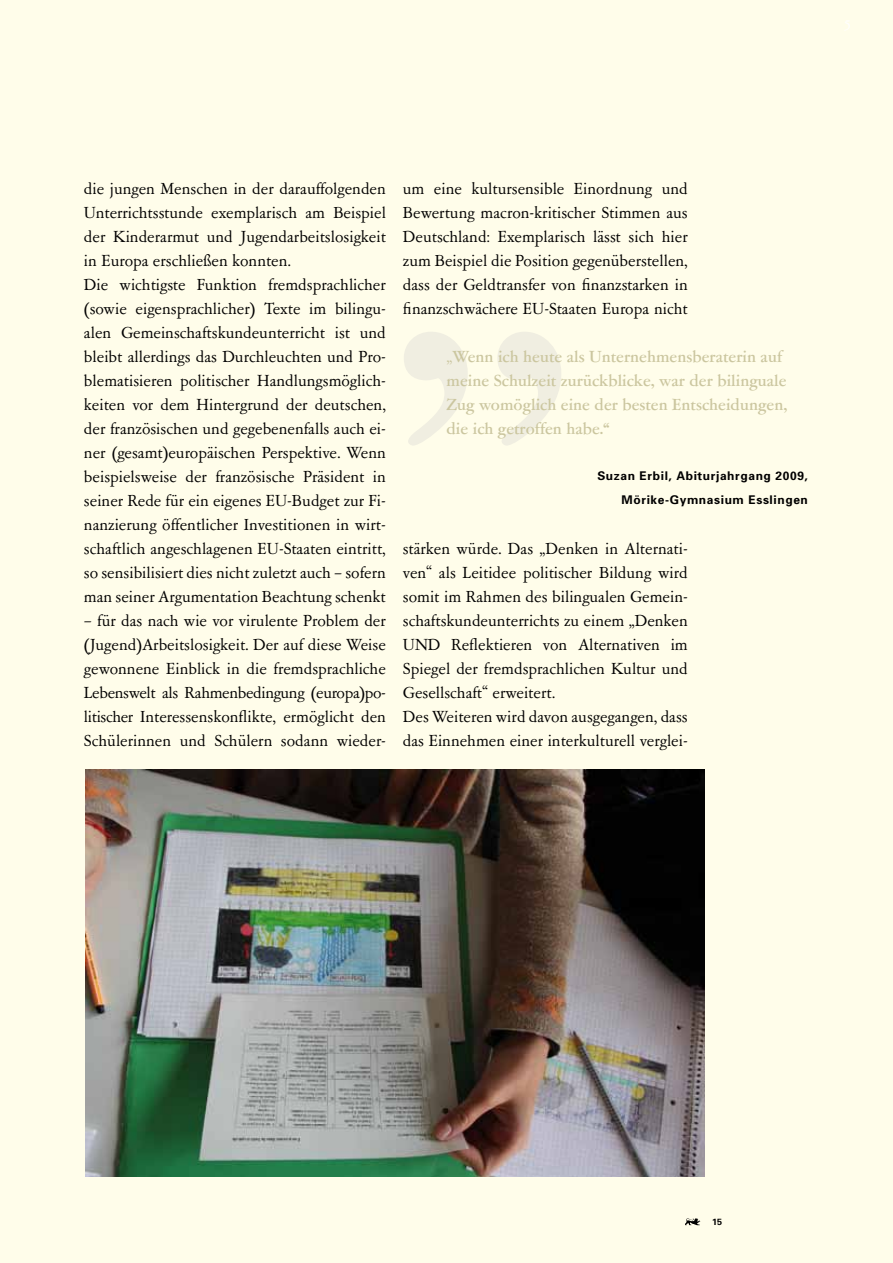
<style>
.page{position:relative;width:893px;height:1263px;background:#fffdea}
.page>*{position:absolute;margin:0;border:0;box-sizing:border-box;transform-origin:0 0}
.t1{font:18px/24px "Garamont Amst SB";color:#000;text-align:justify}
.t2{font:500 18px/24px "Garamont Amst SB";letter-spacing:.005em;color:#cbc69f}
.t3{font:700 12px/24px "Univers";letter-spacing:.05em;color:#000;text-align:right}
.t4{font:700 9px "Univers";color:#000}
.s1{font-weight:400}
</style>
<div class="page">
<svg style="left:685px;top:1218px;width:15px;height:7px"></svg>
<svg style="left:404px;top:332px;width:157px;height:113px"></svg>
<img style="left:85px;top:769px;width:619px;height:407px">
<p class="t1" style="left:84px;top:178px;width:303px">die jungen Menschen in der darauffolgenden Unterrichtsstunde exemplarisch am Beispiel der Kinderarmut und Jugendarbeitslosigkeit in Europa erschließen konnten.</p>
<p class="t1" style="left:84px;top:274px;width:303px">Die wichtigste Funktion fremdsprachlicher (sowie eigensprachlicher) Texte im bilingu&shy;alen Gemeinschaftskundeunterricht ist und bleibt allerdings das Durchleuchten und Pro&shy;blematisieren politischer Handlungsmöglich&shy;keiten vor dem Hintergrund der deutschen, der französischen und gegebenenfalls auch ei&shy;ner (gesamt)europäischen Perspektive. Wenn beispielsweise der französische Präsident in seiner Rede für ein eigenes EU-Budget zur Fi&shy;nanzierung öffentlicher Investitionen in wirt&shy;schaftlich angeschlagenen EU-Staaten eintritt, so sensibilisiert dies nicht zuletzt auch – sofern man seiner Argumentation Beachtung schenkt</p>
<p class="t1" style="left:84px;top:610px;width:303px">– für das nach wie vor virulente Problem der (Jugend)Arbeitslosigkeit. Der auf diese Weise gewonnene Einblick in die fremdsprachliche Lebenswelt als Rahmenbedingung (europa)po&shy;litischer Interessenskonflikte, ermöglicht den Schülerinnen und Schülern sodann wieder-</p>
<p class="t1" style="left:403px;top:178px;width:286px">um eine kultursensible Einordnung und Bewertung macron-kritischer Stimmen aus Deutschland: Exemplarisch lässt sich hier zum Beispiel die Position gegenüberstellen, dass der Geldtransfer von finanzstarken in finanzschwächere EU-Staaten Europa nicht</p>
<p class="t2" style="left:446px;top:346px;width:342px"><span class="s1">„</span>Wenn ich heute als Unternehmensberaterin auf meine Schulzeit zurückblicke, war der bilinguale Zug womöglich eine der besten Entscheidungen, die ich getroffen habe.“</p>
<p class="t3" style="left:597px;top:463px;width:212px">Suzan Erbil, Abiturjahrgang 2009,<br>Mörike-Gymnasium Esslingen</p>
<p class="t1" style="left:403px;top:538px;width:286px">stärken würde. Das „Denken in Alternati&shy;ven“ als Leitidee politischer Bildung wird somit im Rahmen des bilingualen Gemein&shy;schaftskundeunterrichts zu einem „Denken UND Reflektieren von Alternativen im Spiegel der fremdsprachlichen Kultur und Gesellschaft“ erweitert.</p>
<p class="t1" style="left:403px;top:705px;width:286px">Des Weiteren wird davon ausgegangen, dass das Einnehmen einer interkulturell verglei-</p>
<p class="t4" style="left:712px;top:1216px;width:12px">15</p>
</div>
